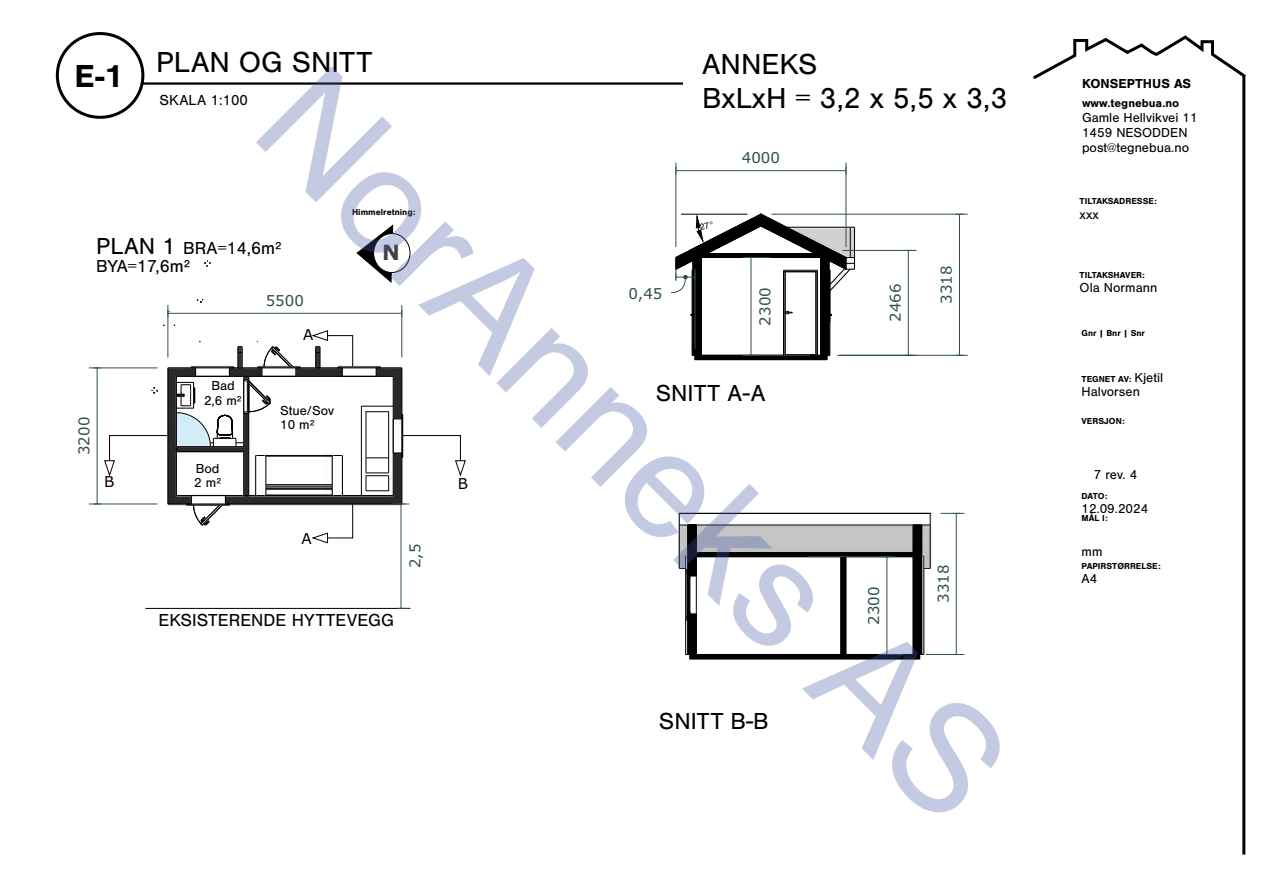
<style>
.page{position:relative;width:1263px;height:893px;background:#fff}
.page>*{position:absolute;margin:0;border:0;box-sizing:border-box;transform-origin:0 0}
.t1{font:700 33px "Nimbus San";color:#000}
.t2{font:30px "Nimbus San";color:#000}
.t3{font:24px "Nimbus San";letter-spacing:.005em;color:#000}
.t4{font:700 21px "Verdana Pro";color:#414141}
.t5{font:18px/18px "Nimbus San";color:#000}
.t6{font:15px "Verdana Pro";color:#2f5050}
.t7{font:15px "Nimbus San";color:#000}
.t8{font:15px "Verdana Pro";color:#000}
.t9{font:13.5px/14.7px "Nimbus San";color:#000}
.t10{font:700 13.5px "Nimbus San";color:#000}
.t11{font:700 12px "Nimbus San";color:#000}
.t12{font:700 9px "Nimbus San";color:#000}
.s1{font-size:24px}
.s2{font-weight:400;font-size:13.5px}
</style>
<div class="page">
<svg style="left:1054px;top:35px;width:192px;height:47px"></svg>
<hr style="left:1242px;top:75px;width:3px;height:779px;background:#000">
<svg style="left:104px;top:460px;width:11px;height:15px"></svg>
<hr style="left:97px;top:367px;width:60px;height:1px;background:#2f5050">
<hr style="left:97px;top:504px;width:60px;height:1px;background:#2f5050">
<hr style="left:97px;top:368px;width:1px;height:136px;background:#2f5050">
<svg style="left:89px;top:367px;width:12px;height:1px"></svg>
<svg style="left:89px;top:504px;width:12px;height:1px"></svg>
<div style="left:56px;top:32px;width:88px;height:87px;border:3px solid #000;border-radius:50%"></div>
<hr style="left:143px;top:82px;width:540px;height:3px;background:#000">
<svg style="left:204px;top:261px;width:7px;height:6px"></svg>
<hr style="left:167px;top:313px;width:1px;height:44px;background:#2f5050">
<hr style="left:168px;top:313px;width:234px;height:1px;background:#2f5050">
<svg style="left:167px;top:305px;width:3px;height:12px"></svg>
<hr style="left:145px;top:608px;width:265px;height:1px;background:#000">
<svg style="left:152px;top:325px;width:61px;height:201px"></svg>
<img style="left:213px;top:65px;width:841px;height:748px">
<svg style="left:670px;top:214px;width:185px;height:146px"></svg>
<h1 class="t1" style="left:74px;top:58px;width:50px">E-1</h1>
<h2 class="t2" style="left:156px;top:46px;width:218px">PLAN OG SNITT</h2>
<h2 class="t2" style="left:702px;top:48px;width:117px">ANNEKS</h2>
<p class="t7" style="left:159px;top:91px;width:90px">SKALA 1:100</p>
<h2 class="t2" style="left:702px;top:82px;width:306px">BxLxH = 3,2 x 5,5 x 3,3</h2>
<p class="t6" style="left:742px;top:148px;width:40px">4000</p>
<h3 class="t5" style="left:96px;top:240px;width:187px"><span class="s1">PLAN 1</span> BRA=14,6m²<br>BYA=17,6m²</h3>
<p class="t12" style="left:352px;top:207px;width:65px">Himmelretning:</p>
<h3 class="t4" style="left:382px;top:239px;width:19px">N</h3>
<p class="t6" style="left:266px;top:291px;width:40px">5500</p>
<p class="t6" style="left:886px;top:322px;width:40px;rotate:-90deg">2466</p>
<p class="t6" style="left:628px;top:284px;width:36px">0,45</p>
<p class="t6" style="left:755px;top:325px;width:40px;rotate:-90deg">2300</p>
<p class="t8" style="left:303px;top:325px;width:12px">A</p>
<p class="t6" style="left:74px;top:455px;width:40px;rotate:-90deg">3200</p>
<p class="t9" style="left:204px;top:378px;width:39px;text-align:center">Bad<br>2,6 m²</p>
<p class="t9" style="left:280px;top:403px;width:55px">Stue/Sov<br>10 m²</p>
<p class="t9" style="left:194px;top:461px;width:29px">Bod<br>2 m²</p>
<p class="t8" style="left:104px;top:472px;width:12px">B</p>
<p class="t8" style="left:458px;top:474px;width:12px">B</p>
<p class="t8" style="left:301px;top:529px;width:12px">A</p>
<p class="t6" style="left:405px;top:568px;width:26px;rotate:-90deg">2,5</p>
<h3 class="t5" style="left:159px;top:611px;width:237px">EKSISTERENDE HYTTEVEGG</h3>
<h3 class="t3" style="left:656px;top:379px;width:111px">SNITT A-A</h3>
<h3 class="t3" style="left:659px;top:708px;width:111px">SNITT B-B</h3>
<p class="t6" style="left:864px;top:625px;width:40px;rotate:-90deg">2300</p>
<p class="t6" style="left:937px;top:304px;width:40px;rotate:-90deg">3318</p>
<p class="t6" style="left:934px;top:603px;width:40px;rotate:-90deg">3318</p>
<p class="t10" style="left:1082px;top:76px;width:110px">KONSEPTHUS AS</p>
<p class="t11" style="left:1082px;top:97px;width:99px">www.tegnebua.no</p>
<p class="t9" style="left:1082px;top:110px;width:117px">Gamle Hellvikvei 11<br>1459 NESODDEN post@tegnebua.no</p>
<p class="t12" style="left:1079px;top:196px;width:79px">TILTAKSADRESSE:</p>
<p class="t9" style="left:1079px;top:207px;width:21px">xxx</p>
<p class="t12" style="left:1079px;top:269px;width:67px">TILTAKSHAVER:</p>
<p class="t9" style="left:1079px;top:280px;width:79px">Ola Normann</p>
<p class="t12" style="left:1081px;top:328px;width:65px">Gnr | Bnr | Snr</p>
<p class="t12" style="left:1081px;top:374px;width:83px">TEGNET AV: <span class="s2">Kjetil</span></p>
<p class="t9" style="left:1081px;top:385px;width:60px">Halvorsen</p>
<p class="t12" style="left:1081px;top:416px;width:45px">VERSJON:</p>
<p class="t9" style="left:1094px;top:468px;width:45px">7 rev. 4</p>
<p class="t12" style="left:1081px;top:491px;width:27px">DATO:</p>
<p class="t12" style="left:1081px;top:513px;width:28px">MÅL I:</p>
<p class="t9" style="left:1081px;top:544px;width:22px">mm</p>
<p class="t12" style="left:1081px;top:561px;width:81px">PAPIRSTØRRELSE:</p>
<p class="t9" style="left:1081px;top:571px;width:17px">A4</p>
<p class="t9" style="left:1081px;top:501px;width:68px">12.09.2024</p>
</div>
